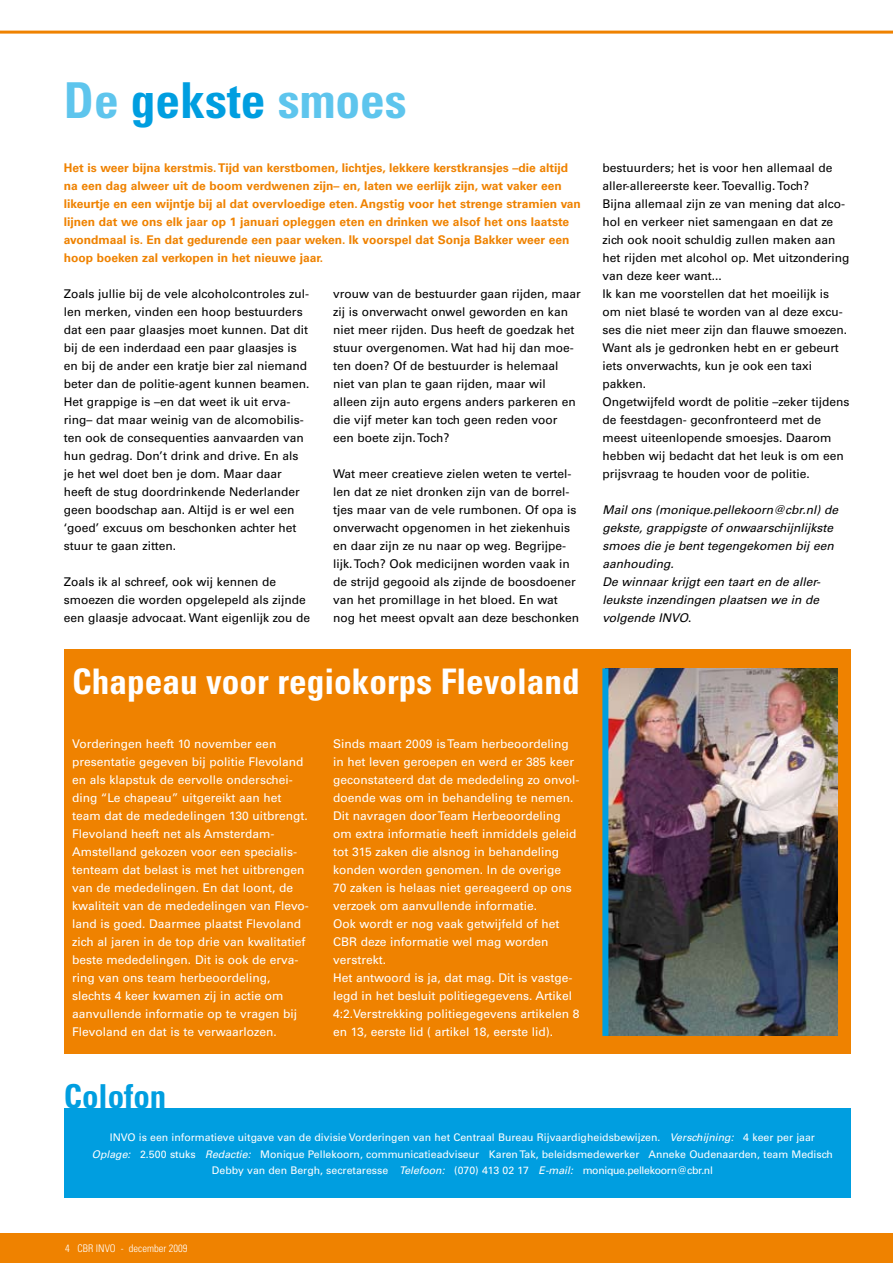
<style>
.page{position:relative;width:893px;height:1263px;background:#fff}
.page>*{position:absolute;margin:0;border:0;box-sizing:border-box;transform-origin:0 0}
.t1{font:700 condensed 49.5px "Univers";color:#5ec5ed}
.t2{font:700 condensed 35.25px "Univers";color:#fff}
.t3{font:700 condensed 33px "Univers";color:#009ee0}
.t4{font:12px/18px "Univers";color:#000}
.t5{font:12px/18px "Univers";color:#fff}
.t6{font:700 12px/18px "Univers";color:#ef8200}
.t7{font:italic 12px/18px "Univers";color:#000}
.t8{font:10.5px/16.5px "Univers";color:#fff;text-align:center}
.t9{font:300 condensed 10.5px "Univers";color:#fff}
.s1{color:#009ee0}
.s2{font-style:normal}
.s3{font-style:italic}
</style>
<div class="page">
<hr style="left:0;top:31px;width:893px;height:3px;background:#ef8200">
<div style="left:64px;top:1108px;width:786px;height:90px;background:#009ee0"></div>
<div style="left:0;top:1234px;width:893px;height:29px;background:#ef8200"></div>
<div style="left:64px;top:649px;width:786px;height:405px;background:#ef8200"></div>
<img style="left:608px;top:668px;width:230px;height:368px">
<div style="left:602px;top:668px;width:6px;height:368px;background:#009ee0"></div>
<h1 class="t1" style="left:64px;top:70px;width:345px">De <span class="s1">gekste</span> smoes</h1>
<p class="t6" style="left:64px;top:159px;width:519px">Het is weer bijna kerstmis. Tijd van kerstbomen, lichtjes, lekkere kerstkransjes –die altijd na een dag alweer uit de boom verdwenen zijn– en, laten we eerlijk zijn, wat vaker een likeurtje en een wijntje bij al dat overvloedige eten. Angstig voor het strenge stramien van lijnen dat we ons elk jaar op 1 januari opleggen eten en drinken we alsof het ons laatste avondmaal is. En dat gedurende een paar weken. Ik voorspel dat Sonja Bakker weer een hoop boeken zal verkopen in het nieuwe jaar.</p>
<p class="t4" style="left:64px;top:285px;width:247px">Zoals jullie bij de vele alcoholcontroles zul&shy;len merken, vinden een hoop bestuurders dat een paar glaasjes moet kunnen. Dat dit bij de een inderdaad een paar glaasjes is en bij de ander een kratje bier zal niemand beter dan de politie-agent kunnen beamen.<br>Het grappige is –en dat weet ik uit erva&shy;ring– dat maar weinig van de alcomobilis&shy;ten ook de consequenties aanvaarden van hun gedrag. Don’t drink and drive. En als je het wel doet ben je dom. Maar daar heeft de stug doordrinkende Nederlander geen boodschap aan. Altijd is er wel een ‘goed’ excuus om beschonken achter het stuur te gaan zitten.</p>
<p class="t4" style="left:64px;top:573px;width:248px">Zoals ik al schreef, ook wij kennen de smoezen die worden opgelepeld als zijnde een glaasje advocaat. Want eigenlijk zou de</p>
<p class="t4" style="left:333px;top:285px;width:249px">vrouw van de bestuurder gaan rijden, maar zij is onverwacht onwel geworden en kan niet meer rijden. Dus heeft de goedzak het stuur overgenomen. Wat had hij dan moe&shy;ten doen? Of de bestuurder is helemaal niet van plan te gaan rijden, maar wil alleen zijn auto ergens anders parkeren en die vijf meter kan toch geen reden voor een boete zijn. Toch?</p>
<p class="t4" style="left:333px;top:465px;width:248px">Wat meer creatieve zielen weten te vertel&shy;len dat ze niet dronken zijn van de borrel&shy;tjes maar van de vele rumbonen. Of opa is onverwacht opgenomen in het ziekenhuis en daar zijn ze nu naar op weg. Begrijpe&shy;lijk. Toch? Ook medicijnen worden vaak in de strijd gegooid als zijnde de boosdoener van het promillage in het bloed. En wat nog het meest opvalt aan deze beschonken</p>
<h2 class="t2" style="left:72px;top:660px;width:509px">Chapeau voor regiokorps Flevoland</h2>
<p class="t5" style="left:72px;top:735px;width:238px">Vorderingen heeft 10 november een presentatie gegeven bij politie Flevoland en als klapstuk de eervolle onderschei&shy;ding “Le chapeau” uitgereikt aan het team dat de mededelingen 130 uitbrengt.<br>Flevoland heeft net als Amsterdam-Amstelland gekozen voor een specialis&shy;tenteam dat belast is met het uitbrengen van de mededelingen. En dat loont, de kwaliteit van de mededelingen van Flevo&shy;land is goed. Daarmee plaatst Flevoland zich al jaren in de top drie van kwalitatief beste mededelingen. Dit is ook de erva&shy;ring van ons team herbeoordeling, slechts 4 keer kwamen zij in actie om aanvullende informatie op te vragen bij Flevoland en dat is te verwaarlozen.</p>
<p class="t5" style="left:333px;top:735px;width:248px">Sinds maart 2009 is Team herbeoordeling in het leven geroepen en werd er 385 keer geconstateerd dat de mededeling zo onvol&shy;doende was om in behandeling te nemen.<br>Dit navragen door Team Herbeoordeling om extra informatie heeft inmiddels geleid tot 315 zaken die alsnog in behandeling konden worden genomen. In de overige<br>70 zaken is helaas niet gereageerd op ons verzoek om aanvullende informatie.<br>Ook wordt er nog vaak getwijfeld of het CBR deze informatie wel mag worden verstrekt.<br>Het antwoord is ja, dat mag. Dit is vastge&shy;legd in het besluit politiegegevens. Artikel 4:2.Verstrekking politiegegevens artikelen 8 en 13, eerste lid ( artikel 18, eerste lid).</p>
<p class="t4" style="left:602px;top:159px;width:249px">bestuurders; het is voor hen allemaal de aller-allereerste keer. Toevallig. Toch?<br>Bijna allemaal zijn ze van mening dat alco&shy;hol en verkeer niet samengaan en dat ze zich ook nooit schuldig zullen maken aan het rijden met alcohol op. Met uitzondering van deze keer want...<br>Ik kan me voorstellen dat het moeilijk is om niet blasé te worden van al deze excu&shy;ses die niet meer zijn dan flauwe smoezen.<br>Want als je gedronken hebt en er gebeurt iets onverwachts, kun je ook een taxi pakken.<br>Ongetwijfeld wordt de politie –zeker tijdens de feestdagen- geconfronteerd met de meest uiteenlopende smoesjes. Daarom hebben wij bedacht dat het leuk is om een prijsvraag te houden voor de politie.</p>
<p class="t7" style="left:602px;top:501px;width:237px">Mail ons (monique.pellekoorn@cbr.nl) de gekste, grappigste of onwaarschijnlijkste smoes die je bent tegengekomen bij een aanhouding.<br>De winnaar krijgt een taart en de aller&shy;leukste inzendingen plaatsen we in de volgende INVO<span class="s2">.</span></p>
<h3 class="t3" style="left:64px;top:1076px;width:104px">Colofon</h3>
<p class="t8" style="left:92px;top:1129px;width:742px">INVO is een informatieve uitgave van de divisie Vorderingen van het Centraal Bureau Rijvaardigheidsbewijzen. <span class="s3">Verschijning:</span> 4 keer per jaar<br><span class="s3">Oplage:</span> 2.500 stuks <span class="s3">Redactie:</span> Monique Pellekoorn, communicatieadviseur Karen Tak, beleidsmedewerker Anneke Oudenaarden, team Medisch<br>Debby van den Bergh, secretaresse <span class="s3">Telefoon:</span> (070) 413 02 17 <span class="s3">E-mail:</span> monique.pellekoorn@cbr.nl</p>
<p class="t9" style="left:65px;top:1242px;width:124px">4 CBR INVO - december 2009</p>
</div>
